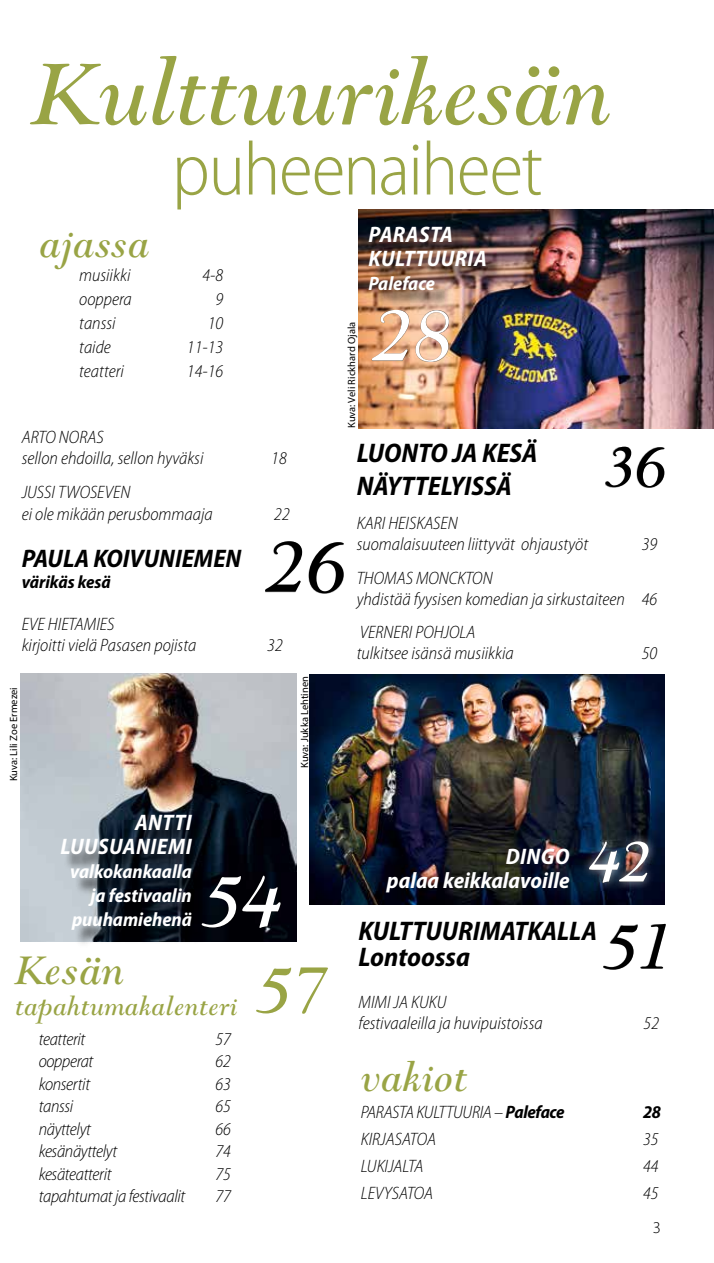
<style>
.page{position:relative;width:714px;height:1263px;background:#fff}
.page>*{position:absolute;margin:0;border:0;box-sizing:border-box;transform-origin:0 0}
.t1{font:italic 105px "Goudy Modern MT Std";letter-spacing:-.01em;color:#99a445}
.t2{font:italic 85.8px "Goudy Modern MT Std";color:#fff}
.t3{font:italic 85.2px "Goudy Modern MT Std";color:#000}
.t4{font:italic 76.65px "Goudy Modern MT Std";color:#99a445}
.t5{font:300 semi-condensed 76.5px "Myriad Pro";letter-spacing:-.02em;color:#99a445}
.t6{font:italic 74.7px "Goudy Modern MT Std";color:#000}
.t7{font:italic 67.95px "Goudy Modern MT Std";color:#fff}
.t8{font:italic 67.05px "Goudy Modern MT Std";color:#000}
.t9{font:italic 48px "Goudy Modern MT Std";color:#99a445}
.t10{font:italic 46.5px "Goudy Modern MT Std";color:#99a445}
.t11{font:italic 30px "Goudy Modern MT Std";color:#99a445}
.t12{font:italic 700 semi-condensed 27px/33px "Myriad Pro";color:#000}
.t13{font:italic 700 semi-condensed 25.5px "Myriad Pro";color:#000}
.t14{font:italic 700 semi-condensed 22.5px/24px "Myriad Pro";letter-spacing:.02em;color:#fff;text-align:right}
.t15{font:italic 700 semi-condensed 22.5px "Myriad Pro";color:#fff}
.t16{font:italic 700 semi-condensed 19.5px/24px "Myriad Pro";color:#fff;text-align:right}
.t17{font:italic 300 semi-condensed 18px/21px "Myriad Pro";color:#000}
.t18{font:italic 300 semi-condensed 18px "Myriad Pro";letter-spacing:-.02em;color:#000}
.t19{font:italic 700 semi-condensed 18px "Myriad Pro";color:#000}
.t20{font:300 16.5px "Myriad Pro";color:#000}
.t21{font:10.5px "Myriad Pro";color:#000}
.s1{font-weight:700}
</style>
<div class="page">
<img style="left:309px;top:675px;width:355px;height:230px">
<img style="left:358px;top:210px;width:356px;height:218px">
<img style="left:21px;top:673px;width:275px;height:268px">
<div style="left:594px;top:914px;width:81px;height:66px;background:#fff;opacity:.75"></div>
<div style="left:64px;top:817px;width:146px;height:131px;background:#000;opacity:.75"></div>
<div style="left:202px;top:876px;width:78px;height:52px;background:#000"></div>
<div style="left:254px;top:530px;width:102px;height:75px;background:#fff;opacity:.75"></div>
<div style="left:596px;top:437px;width:77px;height:59px;background:#fff;opacity:.75"></div>
<div style="left:580px;top:832px;width:78px;height:59px;background:#fff;opacity:.75"></div>
<div style="left:372px;top:229px;width:132px;height:80px;background:#000;opacity:.75"></div>
<div style="left:372px;top:310px;width:77px;height:52px;background:#000;opacity:.75"></div>
<h1 class="t1" style="left:28px;top:37px;width:584px">Kulttuurikesän</h1>
<h3 class="t5" style="left:172px;top:128px;width:373px">puheenaiheet</h3>
<h3 class="t10" style="left:39px;top:218px;width:112px">ajassa</h3>
<p class="t17" style="left:79px;top:265px;width:53px">musiikki</p>
<p class="t17" style="left:202px;top:265px;width:22px">4-8</p>
<p class="t17" style="left:79px;top:289px;width:54px">ooppera</p>
<p class="t17" style="left:215px;top:289px;width:9px">9</p>
<p class="t17" style="left:79px;top:313px;width:38px">tanssi</p>
<p class="t17" style="left:208px;top:313px;width:17px">10</p>
<p class="t17" style="left:79px;top:337px;width:33px">taide</p>
<p class="t17" style="left:187px;top:337px;width:38px">11-13</p>
<p class="t17" style="left:79px;top:361px;width:46px">teatteri</p>
<p class="t17" style="left:187px;top:361px;width:38px">14-16</p>
<p class="t14" style="left:368px;top:223px;width:120px;text-align:left">PARASTA<br>KULTTUURIA</p>
<p class="t16" style="left:368px;top:272px;width:68px">Paleface</p>
<h2 class="t2" style="left:368px;top:289px;width:87px">28</h2>
<p class="t21" style="left:345px;top:428px;width:108px;rotate:-90deg">Kuva: Veli Rickhard Ojala</p>
<p class="t17" style="left:22px;top:427px;width:183px">ARTO NORAS<br>sellon ehdoilla, sellon hyväksi</p>
<p class="t17" style="left:22px;top:482px;width:192px;line-height:21.6px">JUSSI TWOSEVEN<br>ei ole mikään perusbommaaja</p>
<h3 class="t13" style="left:22px;top:544px;width:221px">PAULA KOIVUNIEMEN</h3>
<p class="t19" style="left:22px;top:572px;width:91px">värikäs kesä</p>
<p class="t17" style="left:22px;top:614px;width:176px">EVE HIETAMIES<br>kirjoitti vielä Pasasen pojista</p>
<p class="t21" style="left:7px;top:781px;width:96px;rotate:-90deg">Kuva: Lili Zoe Ermezei</p>
<p class="t17" style="left:271px;top:448px;width:17px">18</p>
<p class="t17" style="left:274px;top:504px;width:17px">22</p>
<h3 class="t3" style="left:262px;top:521px;width:86px">26</h3>
<p class="t17" style="left:267px;top:635px;width:17px">32</p>
<p class="t21" style="left:298px;top:768px;width:93px;rotate:-90deg">Kuva: Jukka Lehtinen</p>
<h3 class="t12" style="left:357px;top:437px;width:182px">LUONTO JA KESÄ<br>NÄYTTELYISSÄ</h3>
<p class="t17" style="left:357px;top:513px;width:233px">KARI HEISKASEN<br>suomalaisuuteen liittyvät ohjaustyöt</p>
<h3 class="t8" style="left:600px;top:430px;width:68px">36</h3>
<p class="t17" style="left:642px;top:534px;width:17px">39</p>
<p class="t17" style="left:357px;top:567px;width:302px">THOMAS MONCKTON<br>yhdistää fyysisen komedian ja sirkustaiteen 46</p>
<p class="t17" style="left:357px;top:622px;width:159px">VERNERI POHJOLA tulkitsee isänsä musiikkia</p>
<p class="t17" style="left:642px;top:643px;width:17px">50</p>
<p class="t14" style="left:60px;top:811px;width:133px">ANTTI<br>LUUSUANIEMI</p>
<p class="t16" style="left:70px;top:860px;width:123px">valkokankaalla ja festivaalin puuhamiehenä</p>
<h2 class="t2" style="left:197px;top:855px;width:87px">54</h2>
<h3 class="t9" style="left:13px;top:944px;width:112px">Kesän</h3>
<h3 class="t11" style="left:15px;top:990px;width:224px">tapahtumakalenteri</h3>
<p class="t18" style="left:39px;top:1029px;width:48px">teatterit</p>
<p class="t17" style="left:216px;top:1029px;width:17px">57</p>
<p class="t18" style="left:39px;top:1052px;width:56px">oopperat</p>
<p class="t17" style="left:216px;top:1051px;width:17px">62</p>
<p class="t18" style="left:39px;top:1074px;width:53px">konsertit</p>
<p class="t17" style="left:216px;top:1074px;width:17px">63</p>
<p class="t17" style="left:39px;top:1096px;width:36px">tanssi</p>
<p class="t17" style="left:216px;top:1096px;width:17px">65</p>
<p class="t18" style="left:39px;top:1119px;width:54px">näyttelyt</p>
<p class="t17" style="left:216px;top:1119px;width:17px">66</p>
<p class="t18" style="left:39px;top:1142px;width:80px">kesänäyttelyt</p>
<p class="t17" style="left:216px;top:1141px;width:17px">74</p>
<p class="t18" style="left:39px;top:1164px;width:74px">kesäteatterit</p>
<p class="t17" style="left:216px;top:1164px;width:17px">75</p>
<p class="t18" style="left:39px;top:1187px;width:148px">tapahtumat ja festivaalit</p>
<p class="t17" style="left:216px;top:1186px;width:17px">77</p>
<h3 class="t4" style="left:252px;top:949px;width:77px">57</h3>
<p class="t14" style="left:506px;top:845px;width:65px">DINGO</p>
<h3 class="t7" style="left:585px;top:825px;width:69px">42</h3>
<p class="t15" style="left:387px;top:868px;width:184px">palaa keikkalavoille</p>
<h3 class="t12" style="left:358px;top:919px;width:240px;line-height:25.5px">KULTTUURIMATKALLA<br>Lontoossa</h3>
<p class="t17" style="left:358px;top:992px;width:186px">MIMI JA KUKU<br>festivaaleilla ja huvipuistoissa</p>
<h3 class="t6" style="left:600px;top:906px;width:76px">51</h3>
<p class="t17" style="left:643px;top:1013px;width:17px">52</p>
<h3 class="t10" style="left:361px;top:1052px;width:108px">vakiot</h3>
<p class="t18" style="left:361px;top:1102px;width:205px">PARASTA KULTTUURIA – <span class="s1">Paleface</span></p>
<p class="t19" style="left:643px;top:1102px;width:19px">28</p>
<p class="t17" style="left:361px;top:1129px;width:77px">KIRJASATOA</p>
<p class="t17" style="left:643px;top:1129px;width:17px">35</p>
<p class="t17" style="left:361px;top:1156px;width:64px">LUKIJALTA</p>
<p class="t17" style="left:643px;top:1156px;width:17px">44</p>
<p class="t17" style="left:361px;top:1183px;width:74px">LEVYSATOA</p>
<p class="t17" style="left:643px;top:1183px;width:17px">45</p>
<p class="t20" style="left:653px;top:1218px;width:10px">3</p>
</div>
